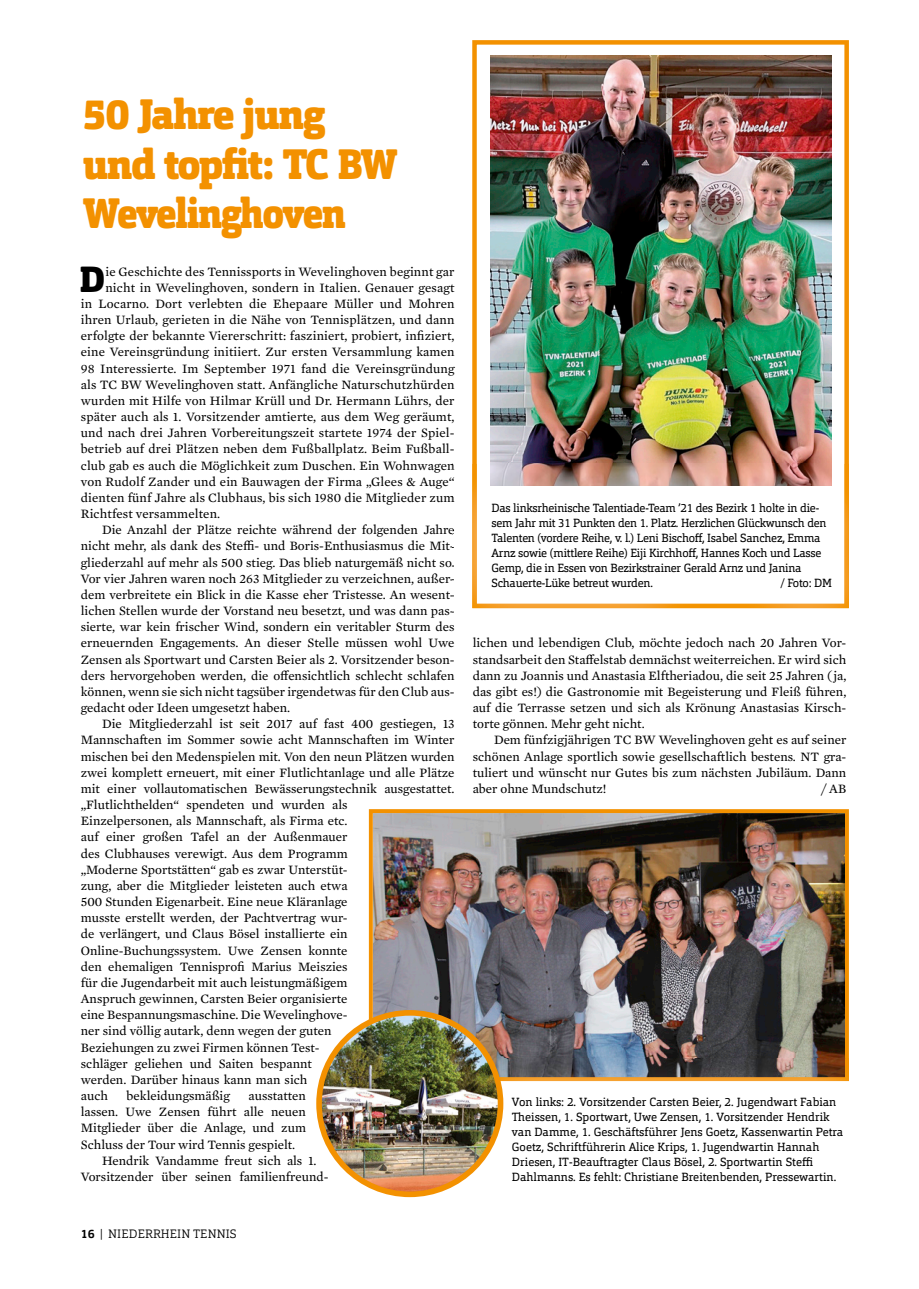
<style>
.page{position:relative;width:919px;height:1289px;background:#fff}
.page>*{position:absolute;margin:0;border:0;box-sizing:border-box;transform-origin:0 0}
.t1{font:900 42px/49.5px "Orgon Slab";letter-spacing:-.04em;color:#f39100}
.t2{font:900 36px "Orgon Slab";color:#000}
.t3{font:13.05px/16.2px "Mercury Text G2";color:#000;text-align:justify}
.t4{font:300 12px "Orgon Slab";letter-spacing:.01em;color:#000}
.t5{font:11.7px/15px "Orgon Slab";color:#000}
.t6{font:11.7px/15px "Orgon Slab";letter-spacing:-.02em;color:#000}
.s1{font-weight:700}
</style>
<div class="page">
<img style="left:472px;top:40px;width:376px;height:424px">
<img style="left:454px;top:464px;width:395px;height:145px">
<svg style="left:452px;top:464px;width:2px;height:38px"></svg>
<svg style="left:452px;top:528px;width:2px;height:69px"></svg>
<img style="left:472px;top:464px;width:376px;height:144px">
<img style="left:369px;top:809px;width:479px;height:249px">
<img style="left:473px;top:1058px;width:376px;height:115px">
<img style="left:489px;top:1058px;width:359px;height:23px">
<img style="left:319px;top:1012px;width:181px;height:182px;border-radius:91px">
<div style="left:316px;top:1010px;width:187px;height:187px;border:6px solid #f39100;border-radius:50%"></div>
<h1 class="t1" style="left:83px;top:90px;width:317px">50 Jahre jung und topfit: TC BW<br>Wevelinghoven</h1>
<h2 class="t2" style="left:80px;top:256px;width:27px">D</h2>
<p class="t3" style="left:105px;top:262px;width:350px">ie Geschichte des Tennissports in Wevelinghoven beginnt gar</p>
<p class="t3" style="left:105px;top:279px;width:350px">nicht in Wevelinghoven, sondern in Italien. Genauer gesagt</p>
<p class="t3" style="left:81px;top:295px;width:375px">in Locarno. Dort verlebten die Ehepaare Müller und Mohren</p>
<p class="t3" style="left:81px;top:311px;width:375px">ihren Urlaub, gerieten in die Nähe von Tennisplätzen, und dann</p>
<p class="t3" style="left:81px;top:327px;width:375px">erfolgte der bekannte Viererschritt: fasziniert, probiert, infiziert,</p>
<p class="t3" style="left:81px;top:343px;width:375px">eine Vereinsgründung initiiert. Zur ersten Versammlung kamen</p>
<p class="t3" style="left:81px;top:359px;width:375px">98 Interessierte. Im September 1971 fand die Vereinsgründung</p>
<p class="t3" style="left:81px;top:376px;width:375px">als TC BW Wevelinghoven statt. Anfängliche Naturschutzhürden</p>
<p class="t3" style="left:81px;top:392px;width:375px">wurden mit Hilfe von Hilmar Krüll und Dr. Hermann Lührs, der</p>
<p class="t3" style="left:81px;top:408px;width:375px">später auch als 1. Vorsitzender amtierte, aus dem Weg geräumt,</p>
<p class="t3" style="left:81px;top:424px;width:375px">und nach drei Jahren Vorbereitungszeit startete 1974 der Spiel-</p>
<p class="t3" style="left:81px;top:440px;width:375px">betrieb auf drei Plätzen neben dem Fußballplatz. Beim Fußball-</p>
<p class="t3" style="left:81px;top:456px;width:375px">club gab es auch die Möglichkeit zum Duschen. Ein Wohnwagen</p>
<p class="t3" style="left:81px;top:472px;width:375px">von Rudolf Zander und ein Bauwagen der Firma „Glees &amp; Auge“</p>
<p class="t3" style="left:81px;top:489px;width:375px">dienten fünf Jahre als Clubhaus, bis sich 1980 die Mitglieder zum</p>
<p class="t3" style="left:81px;top:505px;width:141px">Richtfest versammelten.</p>
<p class="t3" style="left:102px;top:521px;width:354px">Die Anzahl der Plätze reichte während der folgenden Jahre</p>
<p class="t3" style="left:81px;top:537px;width:375px">nicht mehr, als dank des Steffi- und Boris-Enthusiasmus die Mit-</p>
<p class="t3" style="left:81px;top:553px;width:375px">gliederzahl auf mehr als 500 stieg. Das blieb naturgemäß nicht so.</p>
<p class="t3" style="left:81px;top:569px;width:375px">Vor vier Jahren waren noch 263 Mitglieder zu verzeichnen, außer-</p>
<p class="t3" style="left:81px;top:586px;width:375px">dem verbreitete ein Blick in die Kasse eher Tristesse. An wesent-</p>
<p class="t3" style="left:81px;top:602px;width:375px">lichen Stellen wurde der Vorstand neu besetzt, und was dann pas-</p>
<p class="t3" style="left:81px;top:618px;width:375px">sierte, war kein frischer Wind, sondern ein veritabler Sturm des</p>
<p class="t3" style="left:81px;top:634px;width:375px">erneuernden Engagements. An dieser Stelle müssen wohl Uwe</p>
<p class="t3" style="left:81px;top:650px;width:375px">Zensen als Sportwart und Carsten Beier als 2. Vorsitzender beson-</p>
<p class="t3" style="left:81px;top:666px;width:375px">ders hervorgehoben werden, die offensichtlich schlecht schlafen</p>
<p class="t3" style="left:81px;top:682px;width:375px">können, wenn sie sich nicht tagsüber irgendetwas für den Club aus-</p>
<p class="t3" style="left:81px;top:699px;width:211px">gedacht oder Ideen umgesetzt haben.</p>
<p class="t3" style="left:102px;top:715px;width:354px">Die Mitgliederzahl ist seit 2017 auf fast 400 gestiegen, 13</p>
<p class="t3" style="left:81px;top:731px;width:375px">Mannschaften im Sommer sowie acht Mannschaften im Winter</p>
<p class="t3" style="left:81px;top:747px;width:375px">mischen bei den Medenspielen mit. Von den neun Plätzen wurden</p>
<p class="t3" style="left:81px;top:763px;width:375px">zwei komplett erneuert, mit einer Flutlichtanlage und alle Plätze</p>
<p class="t3" style="left:81px;top:779px;width:375px">mit einer vollautomatischen Bewässerungstechnik ausgestattet.</p>
<p class="t3" style="left:81px;top:796px;width:268px">„Flutlichthelden“ spendeten und wurden als</p>
<p class="t3" style="left:81px;top:812px;width:268px">Einzelpersonen, als Mannschaft, als Firma etc.</p>
<p class="t3" style="left:81px;top:828px;width:268px">auf einer großen Tafel an der Außenmauer</p>
<p class="t3" style="left:81px;top:844px;width:268px">des Clubhauses verewigt. Aus dem Programm</p>
<p class="t3" style="left:81px;top:860px;width:268px">„Moderne Sportstätten“ gab es zwar Unterstüt-</p>
<p class="t3" style="left:81px;top:876px;width:268px">zung, aber die Mitglieder leisteten auch etwa</p>
<p class="t3" style="left:81px;top:892px;width:268px">500 Stunden Eigenarbeit. Eine neue Kläranlage</p>
<p class="t3" style="left:81px;top:909px;width:268px">musste erstellt werden, der Pachtvertrag wur-</p>
<p class="t3" style="left:81px;top:925px;width:268px">de verlängert, und Claus Bösel installierte ein</p>
<p class="t3" style="left:81px;top:941px;width:268px">Online-Buchungssystem. Uwe Zensen konnte</p>
<p class="t3" style="left:81px;top:957px;width:268px">den ehemaligen Tennisprofi Marius Meiszies</p>
<p class="t3" style="left:81px;top:973px;width:268px">für die Jugendarbeit mit auch leistungmäßigem</p>
<p class="t3" style="left:81px;top:989px;width:268px">Anspruch gewinnen, Carsten Beier organisierte</p>
<p class="t3" style="left:81px;top:1006px;width:268px">eine Bespannungsmaschine. Die Wevelinghove-</p>
<p class="t3" style="left:81px;top:1022px;width:252px">ner sind völlig autark, denn wegen der guten</p>
<p class="t3" style="left:81px;top:1038px;width:240px">Beziehungen zu zwei Firmen können Test-</p>
<p class="t3" style="left:81px;top:1054px;width:233px">schläger geliehen und Saiten bespannt</p>
<p class="t3" style="left:81px;top:1070px;width:228px">werden. Da rüber hinaus kann man sich</p>
<p class="t3" style="left:81px;top:1086px;width:29px">auch</p>
<p class="t3" style="left:127px;top:1086px;width:105px">bekleidungsmäßig</p>
<p class="t3" style="left:248px;top:1086px;width:59px">ausstatten</p>
<p class="t3" style="left:81px;top:1103px;width:226px">lassen. Uwe Zensen führt alle neuen</p>
<p class="t3" style="left:81px;top:1119px;width:226px">Mitglieder über die Anlage, und zum</p>
<p class="t3" style="left:81px;top:1135px;width:216px">Schluss der Tour wird Tennis gespielt.</p>
<p class="t3" style="left:102px;top:1151px;width:216px">Hendrik Vandamme freut sich als 1.</p>
<p class="t3" style="left:81px;top:1167px;width:249px">Vorsitzender über seinen familienfreund-</p>
<p class="t6" style="left:491px;top:500px;width:336px">Das linksrheinische Talentiade-Team ’21 des Bezirk 1 holte in die&shy;sem Jahr mit 31 Punkten den 1. Platz. Herzlichen Glückwunsch den Talenten (vordere Reihe, v. l.) Leni Bischoff, Isabel Sanchez, Emma Arnz sowie (mittlere Reihe) Eiji Kirchhoff, Hannes Koch und Lasse Gemp, die in Essen von Bezirks trainer Gerald Arnz und Janina Schauerte-Lüke betreut wurden.</p>
<p class="t6" style="left:780px;top:575px;width:53px">/ Foto: DM</p>
<p class="t3" style="left:472px;top:634px;width:375px">lichen und lebendigen Club, möchte jedoch nach 20 Jahren Vor&shy;standsarbeit den Staffelstab demnächst weiterreichen. Er wird sich dann zu Joannis und Anastasia Elftheriadou, die seit 25 Jahren ( ja, das gibt es!) die Gastronomie mit Begeisterung und Fleiß führen, auf die Terrasse setzen und sich als Krönung Anastasias Kirsch&shy;torte gönnen. Mehr geht nicht.</p>
<p class="t3" style="left:472px;top:731px;width:375px;text-indent:21px">Dem fünfzigjährigen TC BW Wevelinghoven geht es auf seiner schönen Anlage sportlich sowie gesellschaftlich bestens. NT gra&shy;tuliert und wünscht nur Gutes bis zum nächsten Jubiläum. Dann aber ohne Mundschutz!</p>
<p class="t3" style="left:820px;top:779px;width:27px">/ AB</p>
<p class="t5" style="left:512px;top:1094px;width:333px">Von links: 2. Vorsitzender Carsten Beier, 2. Jugendwart Fabian Theissen, 1. Sportwart, Uwe Zensen, 1. Vorsitzender Hendrik van Damme, 1. Geschäftsführer Jens Goetz, Kassenwartin Petra Goetz, Schriftführerin Alice Krips, 1. Jugendwartin Hannah Driesen, IT-Beauftragter Claus Bösel, 2. Sportwartin Steffi Dahlmanns. Es fehlt: Christiane Breitenbenden, Pressewartin.</p>
<p class="t4" style="left:81px;top:1226px;width:157px"><span class="s1">16</span> | NIEDERRHEIN TENNIS</p>
</div>
